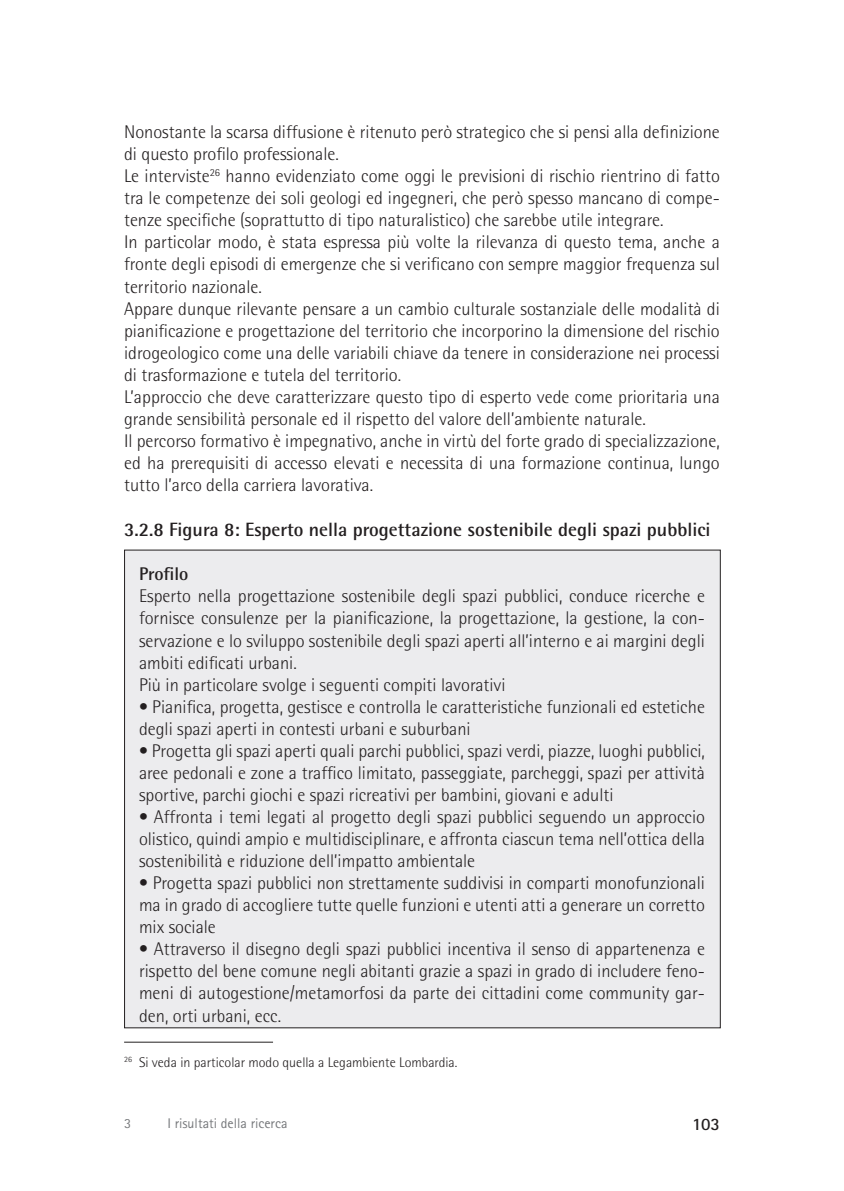
<style>
.page{position:relative;width:844px;height:1191px;background:#fff}
.page>*{position:absolute;margin:0;border:0;box-sizing:border-box;transform-origin:0 0}
.t1{font:700 19.25px "Rotis Semi Sans";color:#231f20}
.t2{font:300 18.38px/22.1px "Rotis Semi Sans";color:#231f20;text-align:justify}
.t3{font:700 18.38px "Rotis Semi Sans";color:#231f20}
.t4{font:700 17.5px "Rotis Sans Serif";color:#231f20}
.t5{font:300 14px "Rotis Semi Sans";color:#231f20}
.t6{font:14px "Rotis Sans Serif";color:#76787b}
</style>
<div class="page">
<div style="left:124px;top:550px;width:596px;height:477px;background:#ececee"></div>
<hr style="left:124px;top:1041px;width:149px;height:1px;background:#231f20">
<p class="t2" style="left:124px;top:121px;width:597px">Nonostante la scarsa diffusione è ritenuto però strategico che si pensi alla definizione di questo profilo professionale.</p>
<p class="t2" style="left:124px;top:165px;width:597px">Le interviste<sup>26</sup> hanno evidenziato come oggi le previsioni di rischio rientrino di fatto tra le competenze dei soli geologi ed ingegneri, che però spesso mancano di compe&shy;tenze specifiche (soprattutto di tipo naturalistico) che sarebbe utile integrare.</p>
<p class="t2" style="left:124px;top:231px;width:597px">In particolar modo, è stata espressa più volte la rilevanza di questo tema, anche a fronte degli episodi di emergenze che si verificano con sempre maggior frequenza sul territorio nazionale.</p>
<p class="t2" style="left:124px;top:297px;width:597px">Appare dunque rilevante pensare a un cambio culturale sostanziale delle modalità di pianificazione e progettazione del territorio che incorporino la dimensione del rischio idrogeologico come una delle variabili chiave da tenere in considerazione nei processi di trasformazione e tutela del territorio.</p>
<p class="t2" style="left:124px;top:385px;width:597px">L’approccio che deve caratterizzare questo tipo di esperto vede come prioritaria una grande sensibilità personale ed il rispetto del valore dell’ambiente naturale.</p>
<p class="t2" style="left:124px;top:430px;width:597px">Il percorso formativo è impegnativo, anche in virtù del forte grado di specializzazione, ed ha prerequisiti di accesso elevati e necessita di una formazione continua, lungo tutto l’arco della carriera lavorativa.</p>
<p class="t1" style="left:124px;top:518px;width:587px">3.2.8 Figura 8: Esperto nella progettazione sostenibile degli spazi pubblici</p>
<p class="t3" style="left:139px;top:563px;width:51px">Profilo</p>
<p class="t2" style="left:139px;top:585px;width:567px">Esperto nella progettazione sostenibile degli spazi pubblici, conduce ricerche e fornisce consulenze per la pianificazione, la progettazione, la gestione, la con&shy;servazione e lo sviluppo sostenibile degli spazi aperti all’interno e ai margini degli ambiti edificati urbani.</p>
<p class="t2" style="left:139px;top:673px;width:368px">Più in particolare svolge i seguenti compiti lavorativi</p>
<p class="t2" style="left:139px;top:695px;width:567px">• Pianifica, progetta, gestisce e controlla le caratteristiche funzionali ed estetiche degli spazi aperti in contesti urbani e suburbani</p>
<p class="t2" style="left:139px;top:739px;width:567px">• Progetta gli spazi aperti quali parchi pubblici, spazi verdi, piazze, luoghi pubblici, aree pedonali e zone a traffico limitato, passeggiate, parcheggi, spazi per attività sportive, parchi giochi e spazi ricreativi per bambini, giovani e adulti</p>
<p class="t2" style="left:139px;top:805px;width:567px">• Affronta i temi legati al progetto degli spazi pubblici seguendo un approccio olistico, quindi ampio e multidisciplinare, e affronta ciascun tema nell’ottica della sostenibilità e riduzione dell’impatto ambientale</p>
<p class="t2" style="left:139px;top:872px;width:567px">• Progetta spazi pubblici non strettamente suddivisi in comparti monofunzionali ma in grado di accogliere tutte quelle funzioni e utenti atti a generare un corretto mix sociale</p>
<p class="t2" style="left:139px;top:938px;width:567px">• Attraverso il disegno degli spazi pubblici incentiva il senso di appartenenza e rispetto del bene comune negli abitanti grazie a spazi in grado di includere feno&shy;meni di autogestione/metamorfosi da parte dei cittadini come community gar&shy;den, orti urbani, ecc.</p>
<p class="t5" style="left:124px;top:1054px;width:335px"><sup>26</sup> Si veda in particolar modo quella a Legambiente Lombardia.</p>
<p class="t6" style="left:124px;top:1115px;width:8px">3</p>
<p class="t6" style="left:167px;top:1115px;width:122px">I risultati della ricerca</p>
<p class="t4" style="left:692px;top:1113px;width:29px">103</p>
</div>
